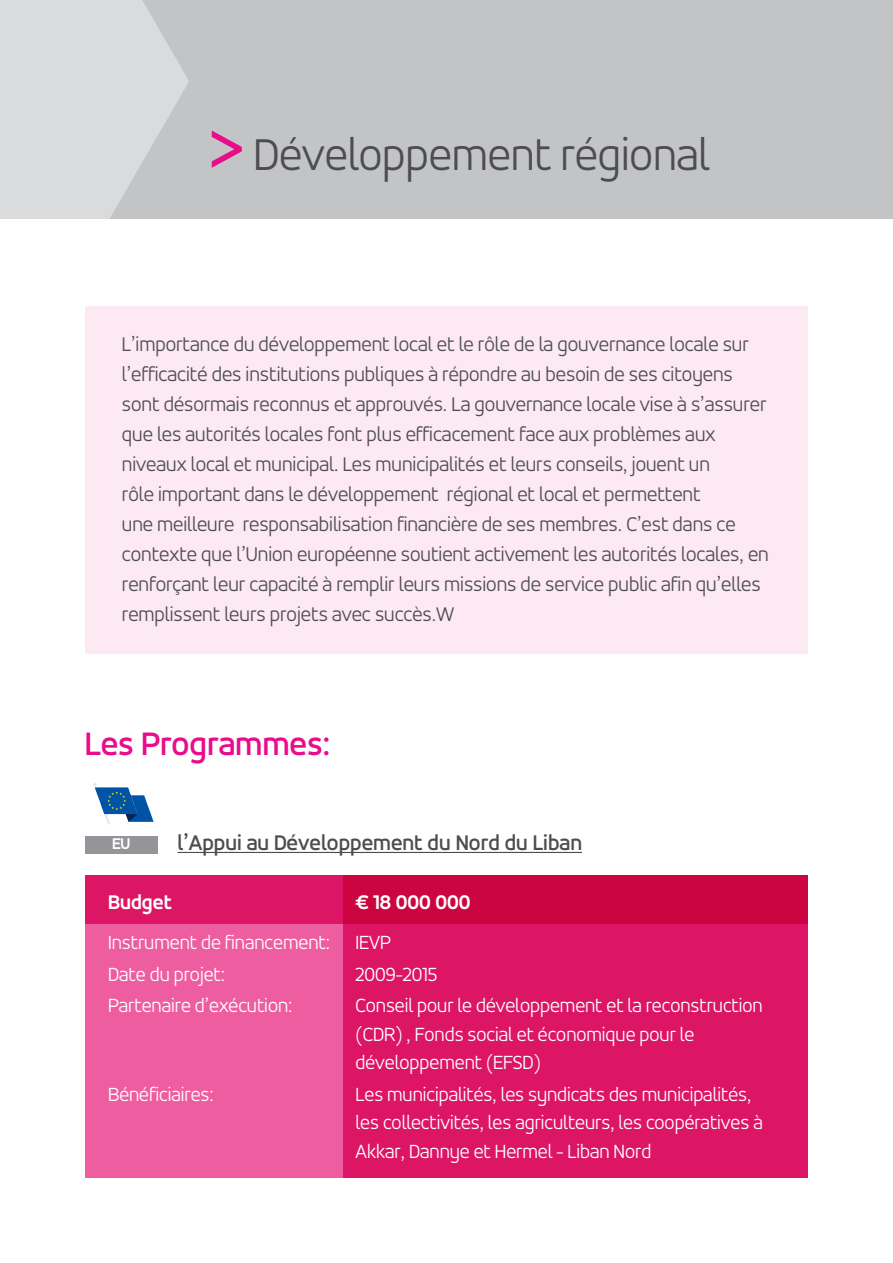
<style>
.page{position:relative;width:893px;height:1263px;background:#fff}
.page>*{position:absolute;margin:0;border:0;box-sizing:border-box;transform-origin:0 0}
.t1{font:300 47.25px "Accord Alt";color:#4d4d4f}
.t2{font:500 34.5px "Accord Alt";color:#e90c8b}
.t3{font:500 22.5px "Accord Alt";letter-spacing:.005em;color:#4d4d4f}
.t4{font:300 21px/30px "Accord Alt";color:#4d4d4f}
.t5{font:700 21px "Accord Alt";color:#fff}
.t6{font:300 20.25px/28.5px "Accord Alt";color:#fff}
.t7{font:700 16.5px "Accord Alt";color:#fff}
.s1{font-weight:700;font-size:63px;color:#e90c8b}
</style>
<div class="page">
<div style="left:0;top:0;width:893px;height:218px;background:#c2c4c6"></div>
<svg style="left:0;top:0;width:189px;height:219px"></svg>
<div style="left:85px;top:306px;width:723px;height:347px;background:#fce9f1"></div>
<div style="left:85px;top:875px;width:723px;height:303px;background:#ed5da0"></div>
<div style="left:85px;top:875px;width:723px;height:48px;background:#dc1565"></div>
<hr style="left:178px;top:852px;width:404px;height:1px;background:#4d4d4f">
<svg style="left:343px;top:875px;width:465px;height:303px;background:#d9125f"></svg>
<div style="left:85px;top:836px;width:72px;height:17px;background:#939598"></div>
<svg style="left:93px;top:783px;width:61px;height:41px"></svg>
<h1 class="t1" style="left:209px;top:127px;width:502px"><span class="s1">&gt;</span> Développement régional</h1>
<p class="t4" style="left:122px;top:329px;width:648px">L’importance du développement local et le rôle de la gouvernance locale sur l’efficacité des institutions publiques à répondre au besoin de ses citoyens sont désormais reconnus et approuvés. La gouvernance locale vise à s’assurer que les autorités locales font plus efficacement face aux problèmes aux niveaux local et municipal. Les municipalités et leurs conseils, jouent un<br>rôle important dans le développement régional et local et permettent<br>une meilleure responsabilisation financière de ses membres. C’est dans ce contexte que l’Union européenne soutient activement les autorités locales, en renforçant leur capacité à remplir leurs missions de service public afin qu’elles remplissent leurs projets avec succès.W</p>
<h2 class="t2" style="left:85px;top:724px;width:247px">Les Programmes:</h2>
<p class="t7" style="left:112px;top:834px;width:20px">EU</p>
<p class="t3" style="left:178px;top:830px;width:406px">l’Appui au Développement du Nord du Liban</p>
<p class="t5" style="left:108px;top:890px;width:65px">Budget</p>
<p class="t5" style="left:356px;top:890px;width:116px">€ 18 000 000</p>
<p class="t6" style="left:108px;top:928px;width:223px">Instrument de financement:</p>
<p class="t6" style="left:356px;top:928px;width:37px">IEVP</p>
<p class="t6" style="left:108px;top:960px;width:119px">Date du projet:</p>
<p class="t6" style="left:356px;top:960px;width:83px">2009-2015</p>
<p class="t6" style="left:108px;top:991px;width:186px">Partenaire d’exécution:</p>
<p class="t6" style="left:356px;top:991px;width:409px">Conseil pour le développement et la reconstruction (CDR) , Fonds social et économique pour le développement (EFSD)</p>
<p class="t6" style="left:108px;top:1080px;width:107px">Bénéficiaires:</p>
<p class="t6" style="left:356px;top:1080px;width:409px">Les municipalités, les syndicats des municipalités, les collectivités, les agriculteurs, les coopératives à<br>Akkar, Dannye et Hermel - Liban Nord</p>
</div>
